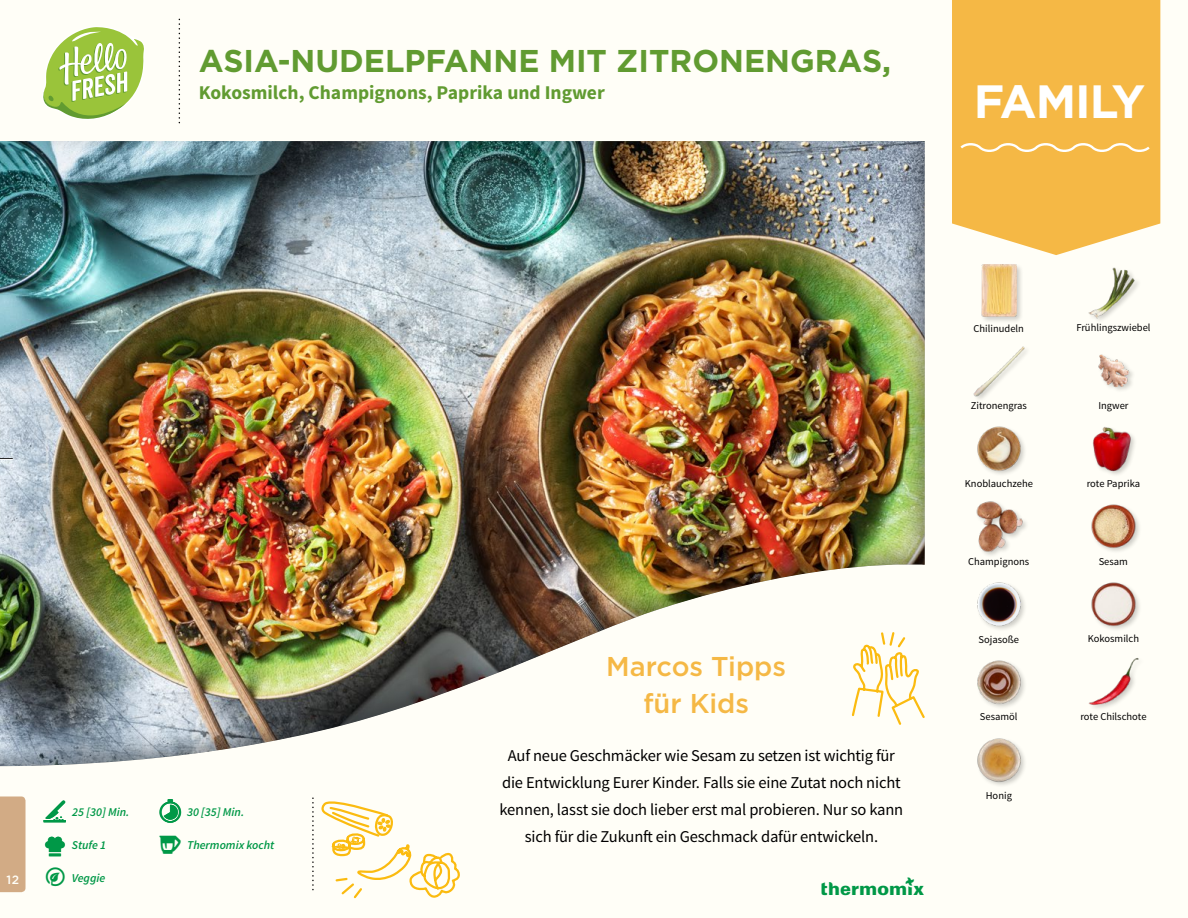
<style>
.page{position:relative;width:1188px;height:918px;background:#fffef7}
.page>*{position:absolute;margin:0;border:0;box-sizing:border-box;transform-origin:0 0}
.t1{font:700 46.65px "Gotham";letter-spacing:-.02em;color:#fff}
.t2{font:700 31.5px "Gotham";color:#619b31}
.t3{font:500 27.15px/36.3px "Gotham";color:#f5b845;text-align:center}
.t4{font:700 19.5px "Source Sans Pro";color:#619b31}
.t5{font:16.5px/27px "Source Sans Pro";letter-spacing:-.01em;color:#000;text-align:center}
.t6{font:italic 600 12px "Source Sans Pro";color:#009847}
.t7{font:500 12px "Gotham";color:#fffef7}
.t8{font:10.5px "Source Sans Pro";color:#000}
</style>
<div class="page">
<svg style="left:43px;top:27px;width:101px;height:92px"></svg>
<img style="left:1088px;top:658px;width:51px;height:51px">
<img style="left:977px;top:660px;width:48px;height:48px">
<img style="left:977px;top:582px;width:48px;height:48px">
<img style="left:1091px;top:582px;width:49px;height:48px">
<img style="left:1091px;top:504px;width:48px;height:47px">
<img style="left:976px;top:501px;width:50px;height:54px">
<img style="left:977px;top:426px;width:48px;height:48px">
<img style="left:1092px;top:427px;width:43px;height:48px">
<img style="left:1098px;top:354px;width:35px;height:36px">
<img style="left:973px;top:346px;width:54px;height:53px">
<img style="left:1088px;top:267px;width:50px;height:53px">
<div style="left:980px;top:263px;width:44px;height:60px;background:#000;opacity:.2"></div>
<img style="left:980px;top:265px;width:44px;height:52px">
<img style="left:977px;top:738px;width:48px;height:47px">
<div style="left:952px;top:0;width:208px;height:255px;background:#f5b845"></div>
<svg style="left:958px;top:140px;width:194px;height:15px"></svg>
<div style="left:0;top:796px;width:26px;height:96px;background:#d2ab85"></div>
<svg style="left:312px;top:797px;width:148px;height:102px"></svg>
<div style="left:0;top:141px;width:925px;height:625px;background:#000;opacity:.38"></div>
<svg style="left:0;top:458px;width:13px;height:2px"></svg>
<h2 class="t2" style="left:199px;top:40px;width:694px">ASIA-NUDELPFANNE MIT ZITRONENGRAS,</h2>
<p class="t4" style="left:199px;top:80px;width:408px">Kokosmilch, Champignons, Paprika und Ingwer</p>
<h1 class="t1" style="left:974px;top:70px;width:173px">FAMILY</h1>
<p class="t6" style="left:72px;top:805px;width:59px">25 [30] Min.</p>
<p class="t6" style="left:187px;top:805px;width:59px">30 [35] Min.</p>
<p class="t6" style="left:72px;top:838px;width:36px">Stufe 1</p>
<p class="t6" style="left:187px;top:838px;width:89px">Thermomix kocht</p>
<p class="t7" style="left:9px;top:872px;width:6px">1</p>
<p class="t6" style="left:44px;top:870px;width:63px">❖ Veggie</p>
<p class="t7" style="left:6px;top:872px;width:14px">12</p>
<h3 class="t3" style="left:606px;top:648px;width:181px">Marcos Tipps für Kids</h3>
<p class="t5" style="left:500px;top:742px;width:405px">Auf neue Geschmäcker wie Sesam zu setzen ist wichtig für die Entwicklung Eurer Kinder. Falls sie eine Zutat noch nicht kennen, lasst sie doch lieber erst mal probieren. Nur so kann sich für die Zukunft ein Geschmack dafür entwickeln.</p>
<p class="t8" style="left:974px;top:322px;width:52px">Chilinudeln</p>
<p class="t8" style="left:1076px;top:321px;width:76px">Frühlingszwiebel</p>
<p class="t8" style="left:971px;top:399px;width:58px">Zitronengras</p>
<p class="t8" style="left:1098px;top:399px;width:32px">Ingwer</p>
<p class="t8" style="left:965px;top:477px;width:70px">Knoblauchzehe</p>
<p class="t8" style="left:1087px;top:477px;width:55px">rote Paprika</p>
<p class="t8" style="left:968px;top:555px;width:63px">Champignons</p>
<p class="t8" style="left:1099px;top:555px;width:31px">Sesam</p>
<p class="t8" style="left:978px;top:633px;width:42px">Sojasoße</p>
<p class="t8" style="left:1088px;top:632px;width:53px">Kokosmilch</p>
<p class="t8" style="left:980px;top:710px;width:39px">Sesamöl</p>
<p class="t8" style="left:1080px;top:710px;width:68px">rote Chilschote</p>
<p class="t8" style="left:986px;top:789px;width:28px">Honig</p>
</div>
